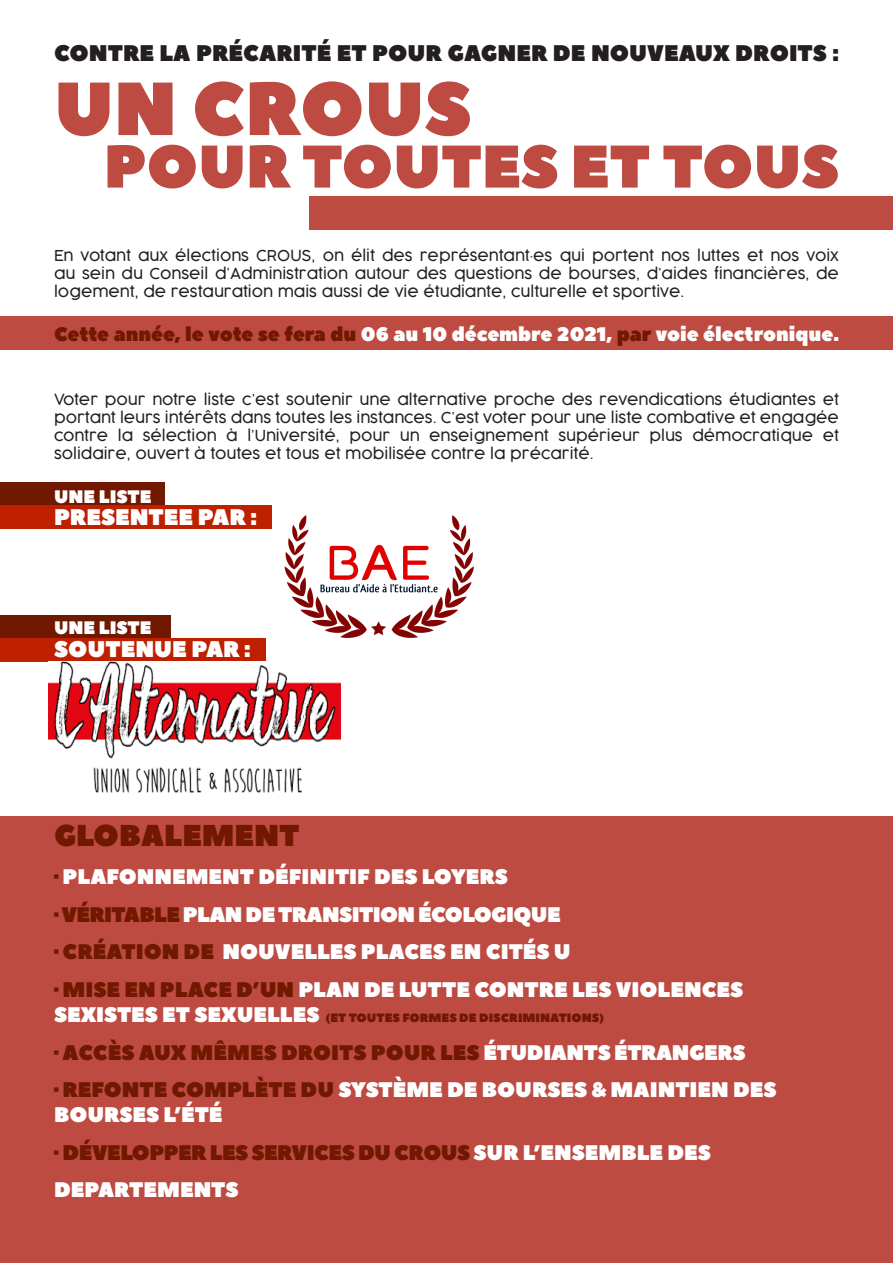
<style>
.page{position:relative;width:893px;height:1263px;background:#fff}
.page>*{position:absolute;margin:0;border:0;box-sizing:border-box;transform-origin:0 0}
.t1{font:75px "Peace Sans";color:#bd4b42}
.t2{font:60px "Peace Sans";color:#bd4b42}
.t3{font:30px "Peace Sans";color:#701900}
.t4{font:22.5px "Peace Sans";color:#231f20}
.t5{font:22.5px "Peace Sans";color:#fff}
.t6{font:21px/25.2px "Peace Sans";color:#fff}
.t7{font:21px/37.5px "Peace Sans";letter-spacing:-.02em;color:#701900}
.t8{font:21px "Peace Sans";letter-spacing:-.03em;color:#fff}
.t9{font:19.5px "Peace Sans";color:#fff}
.t10{font:18px "Peace Sans";color:#fff}
.t11{font:300 15px/18px "Cocogoose";color:#231f20;text-align:justify}
.t12{font:12px "Peace Sans";color:#701900}
.s1{color:#701900}
.s2{font-size:21px;color:#fff}
.s3{color:#fff}
</style>
<div class="page">
<div style="left:0;top:483px;width:164px;height:23px;background:#701900"></div>
<div style="left:0;top:505px;width:271px;height:23px;background:#bf2000"></div>
<div style="left:0;top:615px;width:170px;height:23px;background:#701900"></div>
<div style="left:0;top:638px;width:265px;height:23px;background:#bf2000"></div>
<div style="left:309px;top:196px;width:584px;height:34px;background:#bd4b42"></div>
<div style="left:0;top:316px;width:893px;height:34px;background:#bd4b42"></div>
<div style="left:0;top:816px;width:893px;height:447px;background:#bd4b42"></div>
<img style="left:284px;top:515px;width:190px;height:123px">
<img style="left:48px;top:661px;width:293px;height:132px">
<p class="t4" style="left:54px;top:38px;width:786px">CONTRE LA PRÉCARITÉ ET POUR GAGNER DE NOUVEAUX DROITS :</p>
<p class="t1" style="left:54px;top:59px;width:419px">UN CROUS</p>
<p class="t2" style="left:104px;top:126px;width:736px">POUR TOUTES ET TOUS</p>
<p class="t11" style="left:54px;top:246px;width:786px">En votant aux élections CROUS, on élit des représentant·es qui portent nos luttes et nos voix au sein du Conseil d’Administration autour des questions de bourses, d’aides financières, de logement, de restauration mais aussi de vie étudiante, culturelle et sportive.</p>
<p class="t9" style="left:54px;top:321px;width:786px"><span class="s1">Cette année, le vote se fera du</span> 06 au 10 décembre 2021, <span class="s1">par</span> voie électronique.</p>
<p class="t11" style="left:54px;top:390px;width:786px">Voter pour notre liste c’est soutenir une alternative proche des revendications étudiantes et portant leurs intérêts dans toutes les instances. C’est voter pour une liste combative et engagée contre la sélection à l’Université, pour un enseignement supérieur plus démocratique et solidaire, ouvert à toutes et tous et mobilisée contre la précarité.</p>
<p class="t10" style="left:54px;top:484px;width:99px">UNE LISTE</p>
<p class="t5" style="left:54px;top:502px;width:205px">PRESENTEE PAR :</p>
<p class="t10" style="left:54px;top:616px;width:99px">UNE LISTE</p>
<p class="t5" style="left:54px;top:634px;width:198px">SOUTENUE PAR :</p>
<p class="t3" style="left:54px;top:815px;width:247px">GLOBALEMENT</p>
<p class="t6" style="left:54px;top:865px;width:455px"><span class="s1">·</span> PLAFONNEMENT DÉFINITIF DES LOYERS</p>
<p class="t8" style="left:54px;top:900px;width:508px"><span class="s1">· VÉRITABLE</span> PLAN DE TRANSITION ÉCOLOGIQUE</p>
<p class="t6" style="left:54px;top:940px;width:518px"><span class="s1">· CRÉATION DE</span> NOUVELLES PLACES EN CITÉS U</p>
<p class="t6" style="left:54px;top:978px;width:691px"><span class="s1">· MISE EN PLACE D’UN</span> PLAN DE LUTTE CONTRE LES VIOLENCES</p>
<p class="t12" style="left:54px;top:1010px;width:552px"><span class="s2">SEXISTES ET SEXUELLES</span> (ET TOUTES FORMES DE DISCRIMINATIONS)</p>
<p class="t7" style="left:54px;top:1034px;width:693px">· ACCÈS AUX MÊMES DROITS POUR LES <span class="s3">ÉTUDIANTS ÉTRANGERS</span></p>
<p class="t6" style="left:54px;top:1078px;width:724px"><span class="s1">· REFONTE COMPLÈTE DU</span> SYSTÈME DE BOURSES &amp; MAINTIEN DES<br>BOURSES L’ÉTÉ</p>
<p class="t7" style="left:54px;top:1134px;width:658px">· DÉVELOPPER LES SERVICES DU CROUS <span class="s3">SUR L’ENSEMBLE DES<br>DEPARTEMENTS</span></p>
</div>
